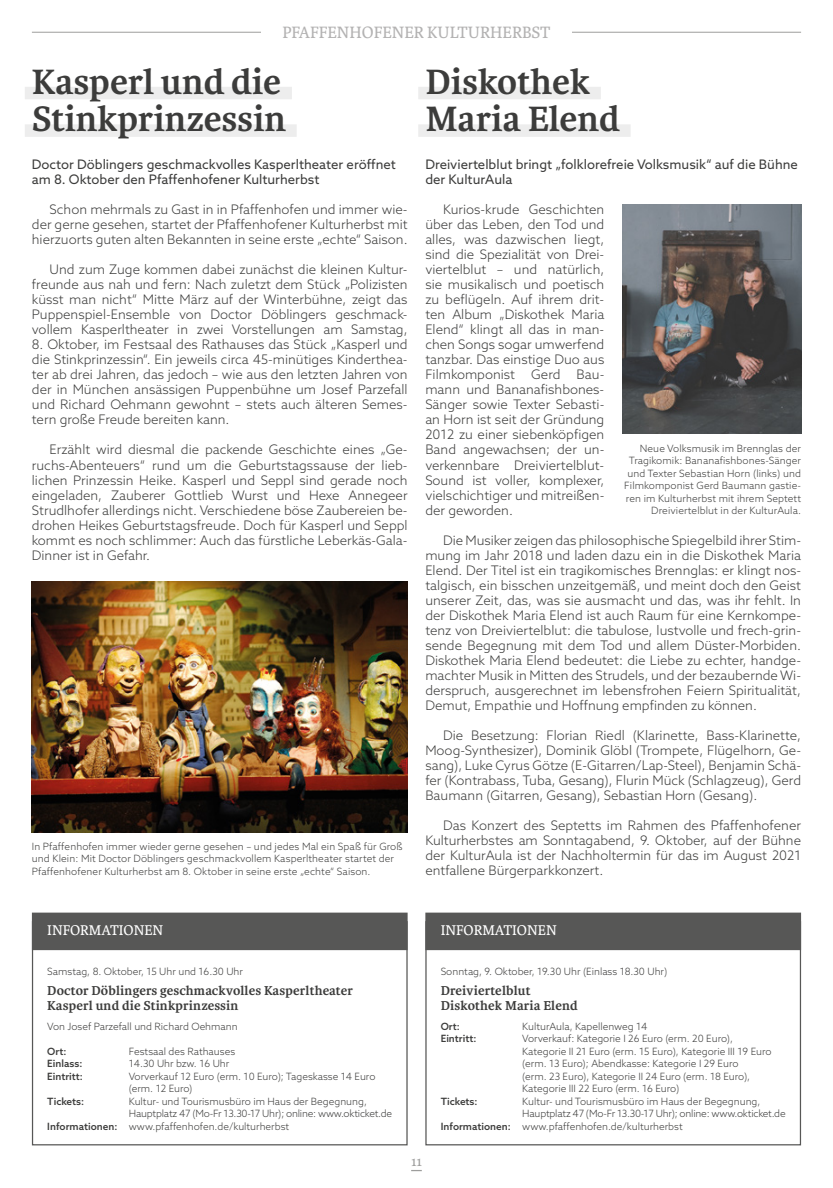
<style>
.page{position:relative;width:833px;height:1188px;background:#fff}
.page>*{position:absolute;margin:0;border:0;box-sizing:border-box;transform-origin:0 0}
.t1{font:700 37.5px/37.5px "Karmina";color:#3c3c3b}
.t2{font:17.5px "Karmina";color:#b3b2b2}
.t3{font:15px "Karmina";color:#fff}
.t4{font:700 13.75px/15px "Karmina";letter-spacing:.01em;color:#3c3c3b}
.t5{font:13.75px "Karmina";color:#9d9d9c}
.t6{font:300 13.12px/15px "Azo Sans";color:#3c3c3b;text-align:justify}
.t7{font:13.12px/15px "Azo Sans";color:#3c3c3b}
.t8{font:300 10px/12.5px "Azo Sans";color:#3c3c3b}
.t9{font:300 10px "Azo Sans";letter-spacing:-.02em;color:#3c3c3b}
.t10{font:500 10px "Azo Sans";color:#3c3c3b}
.s1{font-weight:500}
</style>
<div class="page">
<hr style="left:32px;top:32px;width:769px;height:1px;background:#9d9d9c">
<div style="left:261px;top:26px;width:311px;height:12px;background:#fff"></div>
<div style="left:25px;top:87px;width:267px;height:12px;background:#ededed"></div>
<div style="left:25px;top:124px;width:272px;height:13px;background:#ededed"></div>
<div style="left:32px;top:912px;width:375px;height:37px;background:#575756"></div>
<div style="left:32px;top:920px;width:375px;height:224px;border:1px solid #575756"></div>
<div style="left:425px;top:912px;width:376px;height:37px;background:#575756"></div>
<div style="left:425px;top:920px;width:376px;height:224px;border:1px solid #575756"></div>
<img style="left:32px;top:581px;width:376px;height:250px">
<div style="left:418px;top:87px;width:183px;height:12px;background:#ededed"></div>
<div style="left:418px;top:124px;width:212px;height:13px;background:#ededed"></div>
<img style="left:622px;top:204px;width:179px;height:230px">
<h2 class="t2" style="left:282px;top:22px;width:269px">PFAFFENHOFEN R KULTURHERBST</h2>
<h2 class="t2" style="left:396px;top:22px;width:43px">TEXT</h2>
<h1 class="t1" style="left:32px;top:64px;width:256px">Kasperl und die<br>Stinkprinzessin</h1>
<p class="t7" style="left:32px;top:156px;width:365px">Doctor Döblingers geschmackvolles Kasperltheater eröffnet am 8. Oktober den Pfaffenhofener Kulturherbst</p>
<p class="t6" style="left:32px;top:202px;width:377px;text-indent:18px">Schon mehrmals zu Gast in in Pfaffenhofen und immer wie&shy;der gerne gesehen, startet der Pfaffenhofener Kulturherbst mit hierzuorts guten alten Bekannten in seine erste „echte“ Saison.</p>
<p class="t6" style="left:32px;top:262px;width:377px;text-indent:18px">Und zum Zuge kommen dabei zunächst die kleinen Kultur&shy;freunde aus nah und fern: Nach zuletzt dem Stück „Polizisten küsst man nicht“ Mitte März auf der Winterbühne, zeigt das Puppenspiel-Ensemble von Doctor Döblingers geschmack&shy;vollem Kasperltheater in zwei Vorstellungen am Samstag,</p>
<p class="t6" style="left:32px;top:337px;width:377px">8. Oktober, im Festsaal des Rathauses das Stück „Kasperl und die Stinkprinzessin“. Ein jeweils circa 45-minütiges Kinderthea&shy;ter ab drei Jahren, das jedoch – wie aus den letzten Jahren von der in München ansässigen Puppenbühne um Josef Parzefall und Richard Oehmann gewohnt – stets auch älteren Semes&shy;tern große Freude bereiten kann.</p>
<p class="t6" style="left:32px;top:442px;width:377px;text-indent:18px">Erzählt wird diesmal die packende Geschichte eines „Ge&shy;ruchs-Abenteuers“ rund um die Geburtstagssause der lieb&shy;lichen Prinzessin Heike. Kasperl und Seppl sind gerade noch eingeladen, Zauberer Gottlieb Wurst und Hexe Annegeer Strudlhofer allerdings nicht. Verschiedene böse Zaubereien be&shy;drohen Heikes Geburtstagsfreude. Doch für Kasperl und Seppl kommt es noch schlimmer: Auch das fürstliche Leberkäs-Gala-Dinner ist in Gefahr.</p>
<p class="t8" style="left:32px;top:839px;width:372px">In Pfaffenhofen immer wieder gerne gesehen – und jedes Mal ein Spaß für Groß und Klein: Mit Doctor Döblingers geschmackvollem Kasperltheater startet der<br>Pfaffenhofener Kulturherbst am 8. Oktober in seine erste „echte“ Saison.</p>
<h1 class="t1" style="left:425px;top:64px;width:196px">Diskothek<br>Maria Elend</h1>
<p class="t7" style="left:425px;top:156px;width:374px">Dreiviertelblut bringt „folklorefreie Volksmusik“ auf die Bühne der KulturAula</p>
<p class="t6" style="left:425px;top:202px;width:180px;text-indent:18px">Kurios-krude Geschichten über das Leben, den Tod und alles, was dazwischen liegt, sind die Spezialität von Drei&shy;viertelblut – und natürlich, sie musikalisch und poetisch zu beflügeln. Auf ihrem drit&shy;ten Album „Diskothek Maria Elend“ klingt all das in man&shy;chen Songs sogar umwerfend tanzbar. Das einstige Duo aus Filmkomponist Gerd Bau&shy;mann und Bananafishbones-Sänger sowie Texter Sebasti&shy;an Horn ist seit der Gründung 2012 zu einer siebenköpfigen Band angewachsen; der un&shy;verkennbare Dreiviertelblut-Sound ist voller, komplexer, vielschichtiger und mitreißen&shy;der geworden.</p>
<p class="t6" style="left:425px;top:532px;width:377px;text-align:left;text-indent:18px">Die Musiker zeigen das philosophische Spiegelbild ihrer Stim&shy;mung im Jahr 2018 und laden dazu ein in die Diskothek Maria Elend. Der Titel ist ein tragikomisches Brennglas: er klingt nos&shy;talgisch, ein bisschen unzeitgemäß, und meint doch den Geist unserer Zeit, das, was sie ausmacht und das, was ihr fehlt. In der Diskothek Maria Elend ist auch Raum für eine Kernkompe&shy;tenz von Dreiviertelblut: die tabulose, lustvolle und frech-grin&shy;sende Begegnung mit dem Tod und allem Düster-Morbiden.<br>Diskothek Maria Elend bedeutet: die Liebe zu echter, handge&shy;machter Musik in Mitten des Strudels, und der bezaubernde Wi&shy;derspruch, ausgerechnet im lebensfrohen Feiern Spiritualität, Demut, Empathie und Hoffnung empfinden zu können.</p>
<p class="t6" style="left:425px;top:727px;width:377px;text-indent:18px">Die Besetzung: Florian Riedl (Klarinette, Bass-Klarinette, Moog-Synthesizer), Dominik Glöbl (Trompete, Flügelhorn, Ge&shy;sang), Luke Cyrus Götze (E-Gitarren/Lap-Steel), Benjamin Schä&shy;fer (Kontrabass, Tuba, Gesang), Flurin Mück (Schlagzeug), Gerd Baumann (Gitarren, Gesang), Sebastian Horn (Gesang).</p>
<p class="t6" style="left:425px;top:817px;width:377px;text-indent:18px">Das Konzert des Septetts im Rahmen des Pfaffenhofener Kulturherbstes am Sonntagabend, 9. Oktober, auf der Bühne der KulturAula ist der Nachholtermin für das im August 2021 entfallene Bürgerparkkonzert.</p>
<p class="t8" style="left:624px;top:442px;width:178px;text-align:right">Neue Volksmusik im Brennglas der Tragikomik: Bananafishbones-Sänger und Texter Sebastian Horn (links) und Filmkomponist Gerd Baumann gastie&shy;ren im Kulturherbst mit ihrem Septett Dreiviertelblut in der KulturAula.</p>
<p class="t3" style="left:47px;top:921px;width:118px">INFORMATIONEN</p>
<p class="t8" style="left:47px;top:964px;width:197px">Samstag, 8. Oktober, 15 Uhr und 16.30 Uhr</p>
<p class="t4" style="left:47px;top:983px;width:307px">Doctor Döblingers geschmackvolles Kasperltheater<br>Kasperl und die Stinkprinzessin</p>
<p class="t8" style="left:47px;top:1019px;width:192px">Von Josef Parzefall und Richard Oehmann</p>
<p class="t10" style="left:47px;top:1044px;width:21px">Ort:</p>
<p class="t8" style="left:129px;top:1044px;width:108px">Festsaal des Rathauses</p>
<p class="t10" style="left:47px;top:1056px;width:37px">Einlass:</p>
<p class="t8" style="left:129px;top:1057px;width:102px">14.30 Uhr bzw. 16 Uhr</p>
<p class="t10" style="left:47px;top:1069px;width:37px">Eintritt:</p>
<p class="t8" style="left:129px;top:1069px;width:248px">Vorverkauf 12 Euro (erm. 10 Euro); Tageskasse 14 Euro (erm. 12 Euro)</p>
<p class="t10" style="left:47px;top:1094px;width:38px">Tickets:</p>
<p class="t8" style="left:129px;top:1094px;width:240px">Kultur- und Tourismusbüro im Haus der Begegnung,</p>
<p class="t9" style="left:129px;top:1106px;width:265px">Hauptplatz 47 (Mo-Fr 13.30-17 Uhr); online: www.okticket.de</p>
<p class="t8" style="left:47px;top:1119px;width:243px"><span class="s1">Informationen:</span> www.pfaffenhofen.de/kulturherbst</p>
<p class="t3" style="left:441px;top:921px;width:118px">INFORMATIONEN</p>
<p class="t8" style="left:441px;top:964px;width:228px">Sonntag, 9. Oktober, 19.30 Uhr (Einlass 18.30 Uhr)</p>
<p class="t4" style="left:441px;top:983px;width:138px">Dreiviertelblut<br>Diskothek Maria Elend</p>
<p class="t10" style="left:441px;top:1019px;width:21px">Ort:</p>
<p class="t8" style="left:522px;top:1019px;width:127px">KulturAula, Kapellenweg 14</p>
<p class="t10" style="left:441px;top:1031px;width:37px">Eintritt:</p>
<p class="t8" style="left:522px;top:1032px;width:251px">Vorverkauf: Kategorie I 26 Euro (erm. 20 Euro), Kategorie II 21 Euro (erm. 15 Euro), Kategorie III 19 Euro (erm. 13 Euro); Abendkasse: Kategorie I 29 Euro<br>(erm. 23 Euro), Kategorie II 24 Euro (erm. 18 Euro), Kategorie III 22 Euro (erm. 16 Euro)</p>
<p class="t10" style="left:441px;top:1094px;width:38px">Tickets:</p>
<p class="t8" style="left:522px;top:1094px;width:240px">Kultur- und Tourismusbüro im Haus der Begegnung,</p>
<p class="t9" style="left:522px;top:1106px;width:265px">Hauptplatz 47 (Mo-Fr 13.30-17 Uhr); online: www.okticket.de</p>
<p class="t8" style="left:441px;top:1119px;width:243px"><span class="s1">Informationen:</span> www.pfaffenhofen.de/kulturherbst</p>
<p class="t5" style="left:411px;top:1153px;width:12px">11</p>
</div>
